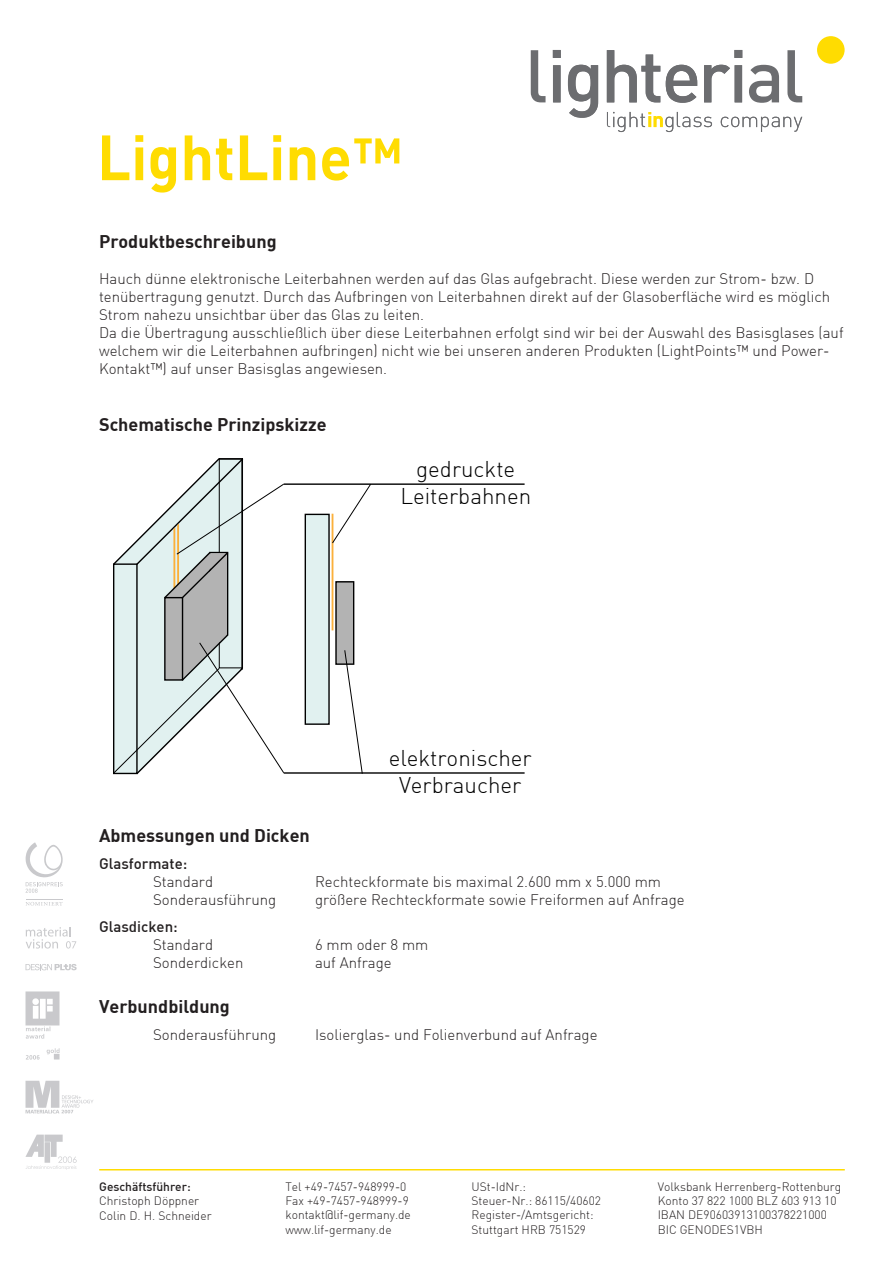
<style>
.page{position:relative;width:893px;height:1263px;background:#fff}
.page>*{position:absolute;margin:0;border:0;box-sizing:border-box;transform-origin:0 0}
.t1{font:700 62.85px "DIN";color:#ffdc01;scale:.94 1}
.t2{font:300 22.35px/26.8px "DIN";color:#000;text-align:center}
.t3{font:700 18px "DIN";color:#231f20}
.t4{font:300 15px/18px "DIN";color:#231f20}
.t5{font:500 15px "DIN";color:#231f20}
.Din_Light_Fließtext{font:300 12px "DIN";color:#231f20}
.Din_Light_Fließtext-2{font:500 12px "DIN";color:#231f20}
.s1{font-size:58.65px}
</style>
<div class="page">
<div style="left:817px;top:36px;width:28px;height:28px;background:#ffdc01;border-radius:50%"></div>
<svg style="left:531px;top:50px;width:14px;height:52px"></svg>
<svg style="left:749px;top:65px;width:30px;height:38px"></svg>
<svg style="left:787px;top:50px;width:15px;height:52px"></svg>
<svg style="left:553px;top:50px;width:8px;height:52px"></svg>
<svg style="left:568px;top:65px;width:30px;height:53px"></svg>
<svg style="left:607px;top:50px;width:53px;height:52px"></svg>
<svg style="left:666px;top:65px;width:31px;height:38px"></svg>
<svg style="left:704px;top:50px;width:38px;height:52px"></svg>
<svg style="left:721px;top:117px;width:81px;height:15px"></svg>
<svg style="left:607px;top:112px;width:105px;height:20px"></svg>
<svg style="left:26px;top:927px;width:50px;height:21px"></svg>
<svg style="left:26px;top:964px;width:51px;height:6px"></svg>
<svg style="left:26px;top:1055px;width:14px;height:5px"></svg>
<svg style="left:47px;top:1048px;width:13px;height:11px"></svg>
<svg style="left:26px;top:991px;width:34px;height:48px"></svg>
<svg style="left:25px;top:1081px;width:68px;height:32px"></svg>
<svg style="left:25px;top:1134px;width:52px;height:36px"></svg>
<hr style="left:26px;top:899px;width:37px;height:1px;background:#a8a9ad">
<svg style="left:26px;top:902px;width:37px;height:4px"></svg>
<svg style="left:26px;top:842px;width:37px;height:51px"></svg>
<hr style="left:99px;top:1169px;width:746px;height:1px;background:#ffdc01">
<svg style="left:285px;top:483px;width:240px;height:291px"></svg>
<svg style="left:113px;top:458px;width:172px;height:317px"></svg>
<p class="t1" style="left:97px;top:116px;width:327px">LightLine<span class="s1">™</span></p>
<p class="t3" style="left:99px;top:229px;width:179px">Produktbeschreibung</p>
<p class="t4" style="left:99px;top:269px;width:733px">Hauch dünne elektronische Leiterbahnen werden auf das Glas aufgebracht. Diese werden zur Strom- bzw. D tenübertragung genutzt. Durch das Aufbringen von Leiterbahnen direkt auf der Glasoberfläche wird es möglich<br>Strom nahezu unsichtbar über das Glas zu leiten.</p>
<p class="t4" style="left:99px;top:323px;width:746px">Da die Übertragung ausschließlich über diese Leiterbahnen erfolgt sind wir bei der Auswahl des Basisglases (auf welchem wir die Leiterbahnen aufbringen) nicht wie bei unseren anderen Produkten (LightPoints™ und Power-<br>Kontakt™) auf unser Basisglas angewiesen.</p>
<p class="t3" style="left:99px;top:413px;width:229px">Schematische Prinzipskizze</p>
<p class="t2" style="left:400px;top:455px;width:132px">gedruckte<br>Leiterbahnen</p>
<p class="t2" style="left:389px;top:744px;width:144px">elektronischer<br>Verbraucher</p>
<p class="t3" style="left:99px;top:823px;width:212px">Abmessungen und Dicken</p>
<p class="t5" style="left:99px;top:854px;width:90px">Glasformate:</p>
<p class="t4" style="left:153px;top:872px;width:62px">Standard</p>
<p class="t4" style="left:315px;top:872px;width:347px">Rechteckformate bis maximal 2.600 mm x 5.000 mm</p>
<p class="t4" style="left:153px;top:890px;width:125px">Sonderausführung</p>
<p class="t4" style="left:315px;top:890px;width:371px">größere Rechteckformate sowie Freiformen auf Anfrage</p>
<p class="t5" style="left:99px;top:917px;width:80px">Glasdicken:</p>
<p class="t4" style="left:153px;top:935px;width:62px">Standard</p>
<p class="t4" style="left:315px;top:935px;width:115px">6 mm oder 8 mm</p>
<p class="t4" style="left:153px;top:953px;width:92px">Sonderdicken</p>
<p class="t4" style="left:315px;top:953px;width:78px">auf Anfrage</p>
<p class="t3" style="left:99px;top:994px;width:132px">Verbundbildung</p>
<p class="t4" style="left:153px;top:1025px;width:125px">Sonderausführung</p>
<p class="t4" style="left:315px;top:1025px;width:284px">Isolierglas- und Folienverbund auf Anfrage</p>
<p class="Din_Light_Fließtext-2" style="left:99px;top:1179px;width:93px">Geschäftsführer:</p>
<p class="Din_Light_Fließtext" style="left:99px;top:1194px;width:101px">Christoph Döppner</p>
<p class="Din_Light_Fließtext" style="left:99px;top:1208px;width:114px">Colin D. H. Schneider</p>
<p class="Din_Light_Fließtext" style="left:285px;top:1179px;width:122px">Tel +49-7457-948999-0</p>
<p class="Din_Light_Fließtext" style="left:285px;top:1193px;width:125px">Fax +49-7457-948999-9</p>
<p class="Din_Light_Fließtext" style="left:285px;top:1207px;width:127px">kontakt@lif-germany.de</p>
<p class="Din_Light_Fließtext" style="left:285px;top:1222px;width:108px">www.lif-germany.de</p>
<p class="Din_Light_Fließtext" style="left:471px;top:1179px;width:56px">USt-IdNr.:</p>
<p class="Din_Light_Fließtext" style="left:471px;top:1193px;width:131px">Steuer-Nr.: 86115/40602</p>
<p class="Din_Light_Fließtext" style="left:471px;top:1207px;width:123px">Register-/Amtsgericht:</p>
<p class="Din_Light_Fließtext" style="left:471px;top:1222px;width:116px">Stuttgart HRB 751529</p>
<p class="Din_Light_Fließtext" style="left:658px;top:1179px;width:185px">Volksbank Herrenberg-Rottenburg</p>
<p class="Din_Light_Fließtext" style="left:658px;top:1193px;width:180px">Konto 37 822 1000 BLZ 603 913 10</p>
<p class="Din_Light_Fließtext" style="left:658px;top:1207px;width:171px">IBAN DE90603913100378221000</p>
<p class="Din_Light_Fließtext" style="left:658px;top:1222px;width:107px">BIC GENODES1VBH</p>
</div>
